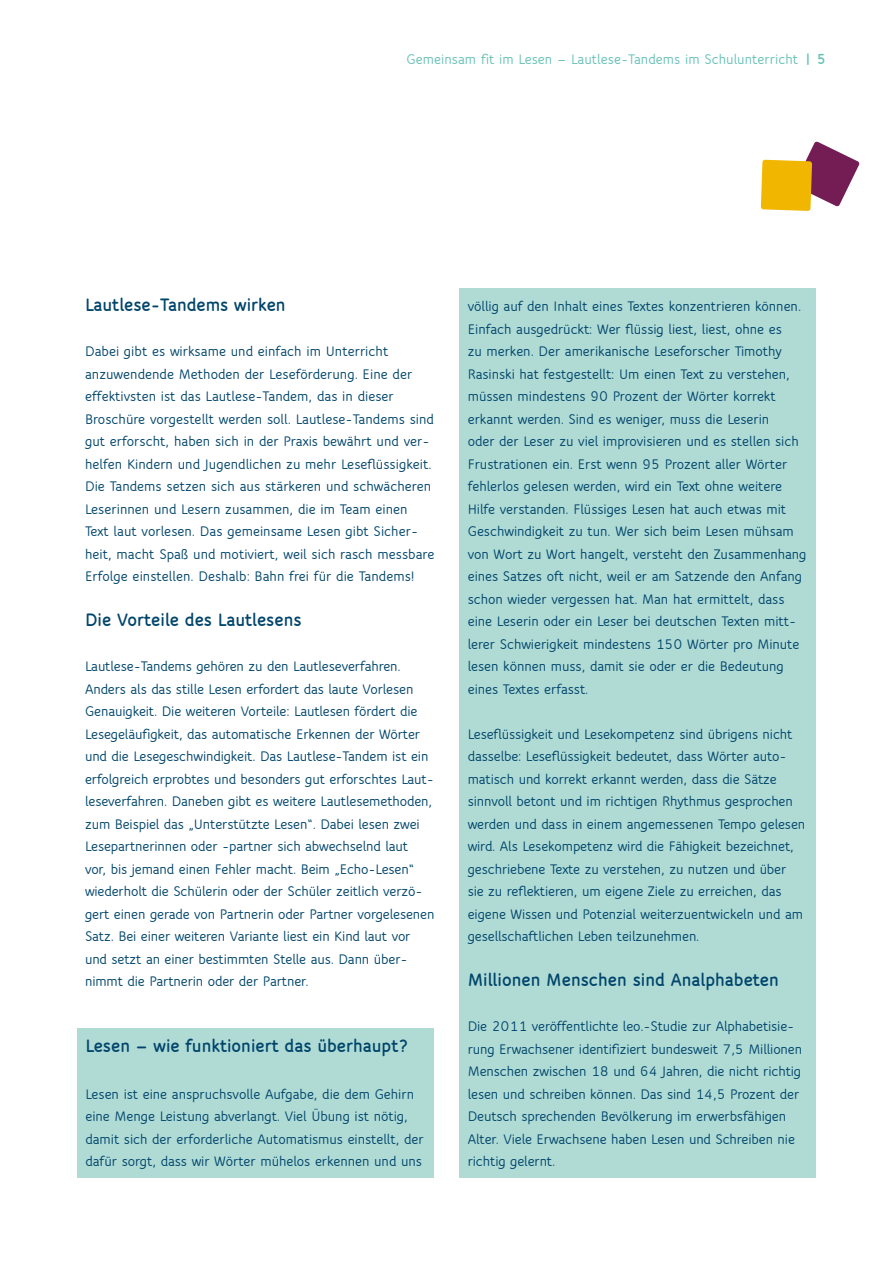
<style>
.page{position:relative;width:893px;height:1263px;background:#fff}
.page>*{position:absolute;margin:0;border:0;box-sizing:border-box;transform-origin:0 0}
.t1{font:800 19.5px "Speak";color:#00456b}
.t2{font:700 15px/22.5px "Speak TF";letter-spacing:-.01em;color:#00456b}
.t3{font:700 15px "Speak TF";color:#67c1b7}
.s1{font-weight:800;font-size:15.75px}
</style>
<div class="page">
<svg style="left:761px;top:141px;width:99px;height:70px"></svg>
<div style="left:77px;top:1028px;width:357px;height:150px;background:#b0dbd5"></div>
<div style="left:459px;top:289px;width:357px;height:889px;background:#b0dbd5"></div>
<p class="t3" style="left:406px;top:50px;width:421px">Gemeinsam fit im Lesen — Lautlese-Tandems im Schulunterricht <span class="s1">| 5</span></p>
<h1 class="t1" style="left:85px;top:293px;width:202px">Lautlese-Tandems wirken</h1>
<p class="t2" style="left:85px;top:340px;width:351px">Dabei gibt es wirksame und einfach im Unterricht anzuwendende Methoden der Leseförderung. Eine der effektivsten ist das Lautlese-Tandem, das in dieser Broschüre vorgestellt werden soll. Lautlese-Tandems sind gut erforscht, haben sich in der Praxis bewährt und ver&shy;helfen Kindern und Jugendlichen zu mehr Leseflüssigkeit.<br>Die Tandems setzen sich aus stärkeren und schwächeren Leserinnen und Lesern zusammen, die im Team einen Text laut vorlesen. Das gemeinsame Lesen gibt Sicher&shy;heit, macht Spaß und motiviert, weil sich rasch messbare Erfolge einstellen. Deshalb: Bahn frei für die Tandems!</p>
<h1 class="t1" style="left:85px;top:608px;width:218px">Die Vorteile des Lautlesens</h1>
<p class="t2" style="left:85px;top:655px;width:351px">Lautlese-Tandems gehören zu den Lautleseverfahren.<br>Anders als das stille Lesen erfordert das laute Vorlesen Genauigkeit. Die weiteren Vorteile: Lautlesen fördert die Lesegeläufigkeit, das automatische Erkennen der Wörter und die Lesegeschwindigkeit. Das Lautlese-Tandem ist ein erfolgreich erprobtes und besonders gut erforschtes Laut&shy;leseverfahren. Daneben gibt es weitere Lautlesemethoden, zum Beispiel das „Unterstützte Lesen“. Dabei lesen zwei Lesepartnerinnen oder -partner sich abwechselnd laut<br>vor, bis jemand einen Fehler macht. Beim „Echo-Lesen“ wiederholt die Schülerin oder der Schüler zeitlich verzö&shy;gert einen gerade von Partnerin oder Partner vorgelesenen Satz. Bei einer weiteren Variante liest ein Kind laut vor und setzt an einer bestimmten Stelle aus. Dann über&shy;nimmt die Partnerin oder der Partner.</p>
<h1 class="t1" style="left:85px;top:1034px;width:325px">Lesen — wie funktioniert das überhaupt?</h1>
<p class="t2" style="left:85px;top:1083px;width:340px">Lesen ist eine anspruchsvolle Aufgabe, die dem Gehirn eine Menge Leistung abverlangt. Viel Übung ist nötig, damit sich der erforderliche Automatismus einstellt, der dafür sorgt, dass wir Wörter mühelos erkennen und uns</p>
<p class="t2" style="left:468px;top:295px;width:340px">völlig auf den Inhalt eines Textes konzentrieren können.<br>Einfach ausgedrückt: Wer flüssig liest, liest, ohne es<br>zu merken. Der amerikanische Leseforscher Timothy Rasinski hat festgestellt: Um einen Text zu verstehen, müssen mindestens 90 Prozent der Wörter korrekt erkannt werden. Sind es weniger, muss die Leserin<br>oder der Leser zu viel improvisieren und es stellen sich Frustrationen ein. Erst wenn 95 Prozent aller Wörter fehlerlos gelesen werden, wird ein Text ohne weitere Hilfe verstanden. Flüssiges Lesen hat auch etwas mit Geschwindigkeit zu tun. Wer sich beim Lesen mühsam von Wort zu Wort hangelt, versteht den Zusammenhang eines Satzes oft nicht, weil er am Satzende den Anfang schon wieder vergessen hat. Man hat ermittelt, dass eine Leserin oder ein Leser bei deutschen Texten mitt&shy;lerer Schwierigkeit mindestens 150 Wörter pro Minute lesen können muss, damit sie oder er die Bedeutung eines Textes erfasst.</p>
<p class="t2" style="left:468px;top:723px;width:339px">Leseflüssigkeit und Lesekompetenz sind übrigens nicht dasselbe: Leseflüssigkeit bedeutet, dass Wörter auto&shy;matisch und korrekt erkannt werden, dass die Sätze sinnvoll betont und im richtigen Rhythmus gesprochen werden und dass in einem angemessenen Tempo gelesen wird. Als Lesekompetenz wird die Fähigkeit bezeichnet, geschriebene Texte zu verstehen, zu nutzen und über sie zu reflektieren, um eigene Ziele zu erreichen, das eigene Wissen und Potenzial weiterzuentwickeln und am gesellschaftlichen Leben teilzunehmen.</p>
<h1 class="t1" style="left:468px;top:968px;width:313px">Millionen Menschen sind Analphabeten</h1>
<p class="t2" style="left:468px;top:1015px;width:336px">Die 2011 veröffentlichte leo.-Studie zur Alphabetisie&shy;rung Erwachsener identifiziert bundesweit 7,5 Millionen Menschen zwischen 18 und 64 Jahren, die nicht richtig lesen und schreiben können. Das sind 14,5 Prozent der Deutsch sprechenden Bevölkerung im erwerbsfähigen Alter. Viele Erwachsene haben Lesen und Schreiben nie richtig gelernt.</p>
</div>
